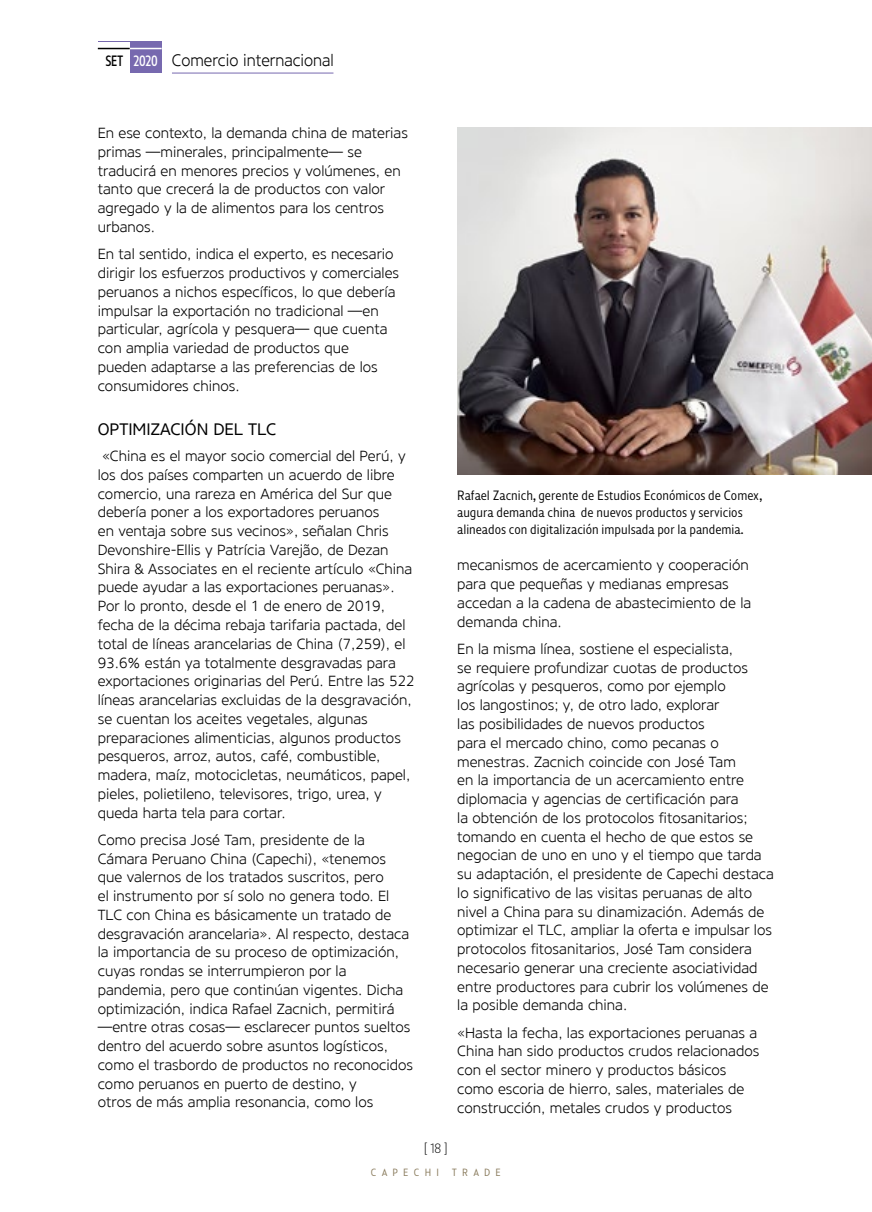
<style>
.page{position:relative;width:872px;height:1212px;background:#fff}
.page>*{position:absolute;margin:0;border:0;box-sizing:border-box;transform-origin:0 0}
.t1{font:300 16.5px "Core Sans N35";color:#000;scale:.95 1}
.t2{font:16.5px "Core Sans N45";color:#000}
.t3{font:300 14.55px/18.8px "Core Sans N35";color:#000}
.t4{font:13.5px/17px "Squalo";color:#000}
.t5{font:300 13.5px "Squalo";color:#000}
.t6{font:10.5px "Squalo";letter-spacing:.5em;color:#887a5b}
.s1{font-family:"Squalo";font-weight:400;font-size:15px}
.s2{font-family:"Squalo";font-weight:400;font-size:15px;color:#fff}
</style>
<div class="page">
<div style="left:130px;top:42px;width:32px;height:31px;background:#7769af"></div>
<hr style="left:98px;top:48px;width:64px;height:1px;background:#fff">
<hr style="left:98px;top:48px;width:32px;height:1px;background:#000">
<hr style="left:172px;top:73px;width:161px;height:1px;background:#7769af">
<img style="left:457px;top:128px;width:415px;height:347px">
<p class="t1" style="left:106px;top:50px;width:242px"><span class="s1">SET</span> <span class="s2">2020</span> Comercio internacional</p>
<p class="t3" style="left:98px;top:124px;width:312px">En ese contexto, la demanda china de materias primas —minerales, principalmente— se traducirá en menores precios y volúmenes, en tanto que crecerá la de productos con valor agregado y la de alimentos para los centros urbanos.</p>
<p class="t3" style="left:98px;top:245px;width:303px">En tal sentido, indica el experto, es necesario dirigir los esfuerzos productivos y comerciales peruanos a nichos específicos, lo que debería impulsar la exportación no tradicional —en particular, agrícola y pesquera— que cuenta con amplia variedad de productos que pueden adaptarse a las preferencias de los consumidores chinos.</p>
<p class="t2" style="left:98px;top:418px;width:180px">OPTIMIZACIÓN DEL TLC</p>
<p class="t3" style="left:98px;top:447px;width:318px;text-indent:4px">«China es el mayor socio comercial del Perú, y los dos países comparten un acuerdo de libre comercio, una rareza en América del Sur que debería poner a los exportadores peruanos<br>en ventaja sobre sus vecinos», señalan Chris Devonshire-Ellis y Patrícia Varejão, de Dezan Shira &amp; Associates en el reciente artículo «China puede ayudar a las exportaciones peruanas».<br>Por lo pronto, desde el 1 de enero de 2019, fecha de la décima rebaja tarifaria pactada, del total de líneas arancelarias de China (7,259), el 93.6% están ya totalmente desgravadas para exportaciones originarias del Perú. Entre las 522 líneas arancelarias excluidas de la desgravación, se cuentan los aceites vegetales, algunas preparaciones alimenticias, algunos productos pesqueros, arroz, autos, café, combustible, madera, maíz, motocicletas, neumáticos, papel, pieles, polietileno, televisores, trigo, urea, y queda harta tela para cortar.</p>
<p class="t3" style="left:98px;top:830px;width:317px">Como precisa José Tam, presidente de la Cámara Peruano China (Capechi), «tenemos que valernos de los tratados suscritos, pero<br>el instrumento por sí solo no genera todo. El TLC con China es básicamente un tratado de desgravación arancelaria». Al respecto, destaca la importancia de su proceso de optimización, cuyas rondas se interrumpieron por la pandemia, pero que continúan vigentes. Dicha optimización, indica Rafael Zacnich, permitirá —entre otras cosas— esclarecer puntos sueltos dentro del acuerdo sobre asuntos logísticos, como el trasbordo de productos no reconocidos como peruanos en puerto de destino, y<br>otros de más amplia resonancia, como los</p>
<p class="t5" style="left:424px;top:1139px;width:25px">[ 18 ]</p>
<p class="t4" style="left:457px;top:486px;width:306px">Rafael Zacnich, gerente de Estudios Económicos de Comex, augura demanda china de nuevos productos y servicios alineados con digitalización impulsada por la pandemia.</p>
<p class="t3" style="left:457px;top:556px;width:295px">mecanismos de acercamiento y cooperación para que pequeñas y medianas empresas accedan a la cadena de abastecimiento de la demanda china.</p>
<p class="t3" style="left:457px;top:639px;width:318px">En la misma línea, sostiene el especialista,<br>se requiere profundizar cuotas de productos agrícolas y pesqueros, como por ejemplo<br>los langostinos; y, de otro lado, explorar<br>las posibilidades de nuevos productos<br>para el mercado chino, como pecanas o menestras. Zacnich coincide con José Tam<br>en la importancia de un acercamiento entre diplomacia y agencias de certificación para<br>la obtención de los protocolos fitosanitarios; tomando en cuenta el hecho de que estos se negocian de uno en uno y el tiempo que tarda su adaptación, el presidente de Capechi destaca lo significativo de las visitas peruanas de alto nivel a China para su dinamización. Además de optimizar el TLC, ampliar la oferta e impulsar los protocolos fitosanitarios, José Tam considera necesario generar una creciente asociatividad entre productores para cubrir los volúmenes de la posible demanda china.</p>
<p class="t3" style="left:457px;top:1023px;width:303px">«Hasta la fecha, las exportaciones peruanas a China han sido productos crudos relacionados con el sector minero y productos básicos como escoria de hierro, sales, materiales de construcción, metales crudos y productos</p>
<p class="t6" style="left:371px;top:1166px;width:132px">CAPECHI TRADE</p>
</div>
